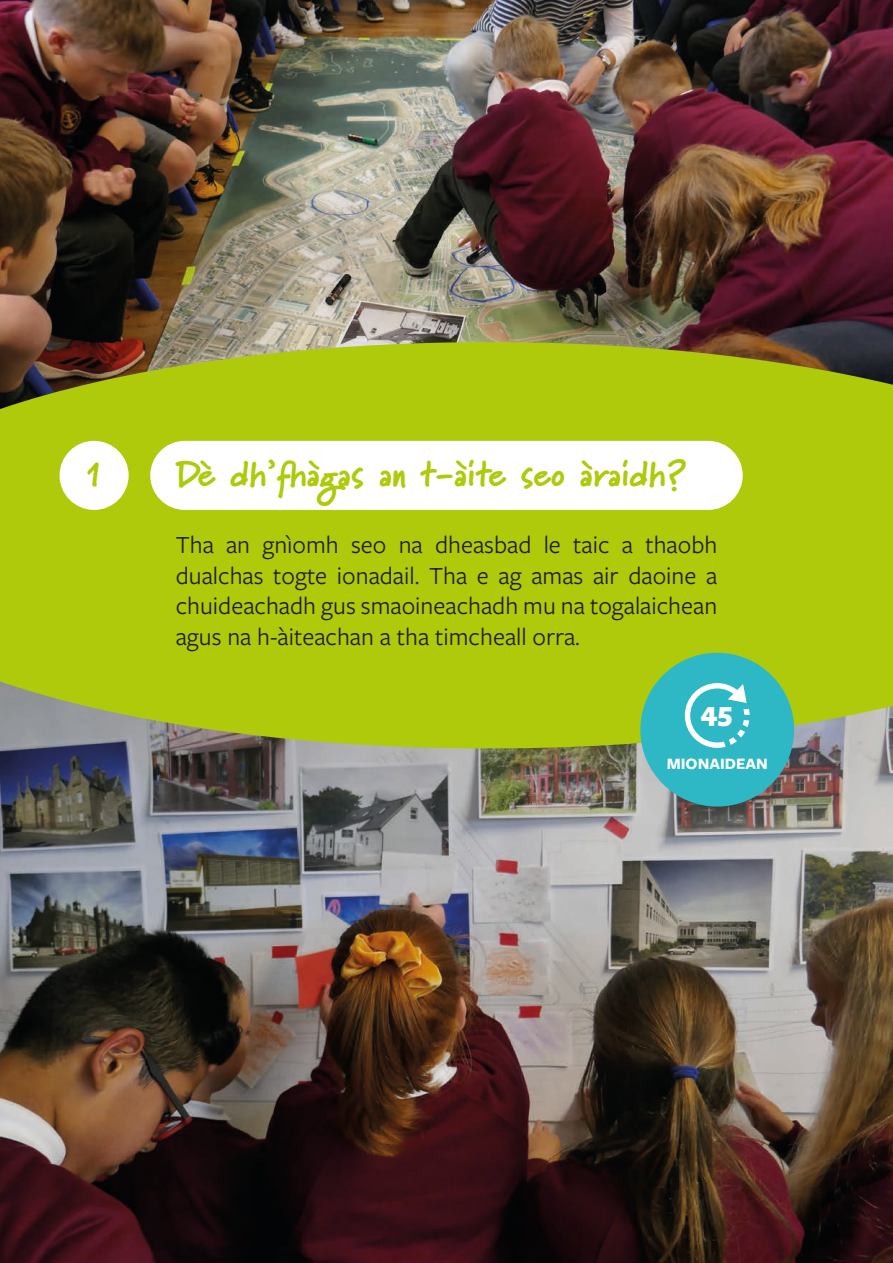
<style>
.page{position:relative;width:893px;height:1263px;background:#fff}
.page>*{position:absolute;margin:0;border:0;box-sizing:border-box;transform-origin:0 0}
.t1{font:900 36px "Marydale";letter-spacing:-.01em;color:#afca0b}
.t2{font:900 28.8px "Freight Sans Pro";color:#fff}
.t3{font:25.5px/30.6px "Freight Sans Pro";color:#1d1d1b;text-align:justify}
.t4{font:700 16.5px "Freight Sans Pro";color:#fff}
</style>
<div class="page">
<img style="left:0;top:0;width:893px;height:342px">
<img style="left:0;top:748px;width:893px;height:515px">
<svg style="left:0;top:342px;width:893px;height:406px;fill:#afca0b"></svg>
<div style="left:150px;top:441px;width:593px;height:69px;background:#fff;border-radius:35px"></div>
<div style="left:60px;top:441px;width:69px;height:69px;background:#fff;border-radius:50%"></div>
<div style="left:640px;top:653px;width:154px;height:153px;background:#2eb8c6;border-radius:50%"></div>
<svg style="left:685px;top:683px;width:65px;height:65px"></svg>
<p class="t1" style="left:87px;top:452px;width:16px">1</p>
<p class="t1" style="left:176px;top:452px;width:512px">Dè dh’fhàgas an t-àite seo àraidh?</p>
<p class="t3" style="left:176px;top:528px;width:543px">Tha an gnìomh seo na dheasbad le taic a thaobh dualchas togte ionadail. Tha e ag amas air daoine a chuideachadh gus smaoineachadh mu na togalaichean agus na h-àiteachan a tha timcheall orra.</p>
<p class="t2" style="left:700px;top:692px;width:34px">45</p>
<p class="t4" style="left:667px;top:752px;width:103px">MIONAIDEAN</p>
</div>
